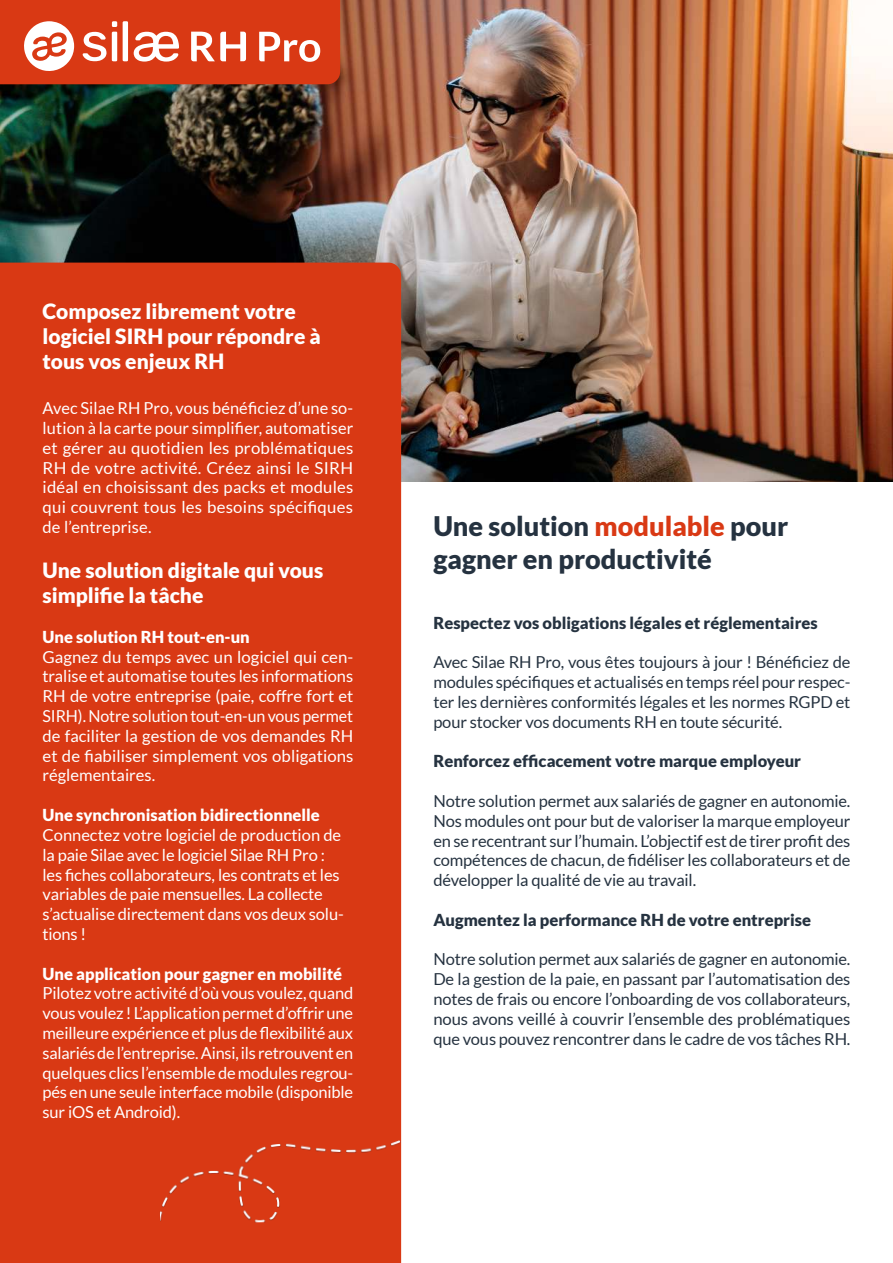
<style>
.page{position:relative;width:893px;height:1263px;background:#fff}
.page>*{position:absolute;margin:0;border:0;box-sizing:border-box;transform-origin:0 0}
.t1{font:900 27px/32.4px "Lato";color:#253240}
.t2{font:900 21px/25.2px "Lato";color:#fff}
.t3{font:16.5px/19.8px "Lato";letter-spacing:-.01em;color:#fff;text-align:justify}
.t4{font:16.5px/19.8px "Lato";letter-spacing:-.01em;color:#253240;text-align:justify}
.t5{font:900 16.5px "Lato";color:#253240}
.t6{font:900 16.5px "Lato";color:#fff}
.s1{color:#d93914}
</style>
<div class="page">
<img style="left:0;top:0;width:893px;height:482px">
<div style="left:0;top:263px;width:401px;height:1000px;background:#d93914"></div>
<div style="left:160px;top:1116px;width:241px;height:108px;background:#d93914"></div>
<svg style="left:0;top:0;width:340px;height:84px;background:#de5738"></svg>
<p class="t2" style="left:43px;top:298px;width:280px">Composez librement votre logiciel SIRH pour répondre à tous vos enjeux RH</p>
<p class="t3" style="left:43px;top:398px;width:312px">Avec Silae RH Pro, vous bénéficiez d’une so&shy;lution à la carte pour simplifier, automatiser et gérer au quotidien les problématiques RH de votre activité. Créez ainsi le SIRH idéal en choisissant des packs et modules qui couvrent tous les besoins spécifiques de l’entreprise.</p>
<p class="t2" style="left:43px;top:557px;width:282px">Une solution digitale qui vous simplifie la tâche</p>
<p class="t6" style="left:43px;top:627px;width:209px">Une solution RH tout-en-un</p>
<p class="t3" style="left:43px;top:647px;width:312px">Gagnez du temps avec un logiciel qui cen&shy;tralise et automatise toutes les informations RH de votre entreprise (paie, coffre fort et SIRH). Notre solution tout-en-un vous permet de faciliter la gestion de vos demandes RH et de fiabiliser simplement vos obligations réglementaires.</p>
<p class="t6" style="left:43px;top:805px;width:279px">Une synchronisation bidirectionnelle</p>
<p class="t3" style="left:43px;top:825px;width:303px;text-align:left">Connectez votre logiciel de production de la paie Silae avec le logiciel Silae RH Pro : les fiches collaborateurs, les contrats et les variables de paie mensuelles. La collecte s’actualise directement dans vos deux solu&shy;tions !</p>
<p class="t6" style="left:43px;top:964px;width:301px">Une application pour gagner en mobilité</p>
<p class="t3" style="left:43px;top:983px;width:312px">Pilotez votre activité d’où vous voulez, quand vous voulez ! L’application permet d’offrir une meilleure expérience et plus de flexibilité aux salariés de l’entreprise. Ainsi, ils retrouvent en quelques clics l’ensemble de modules regrou&shy;pés en une seule interface mobile (disponible sur iOS et Android).</p>
<h1 class="t1" style="left:433px;top:510px;width:356px">Une solution <span class="s1">modulable</span> pour gagner en productivité</h1>
<p class="t5" style="left:433px;top:613px;width:386px">Respectez vos obligations légales et réglementaires</p>
<p class="t4" style="left:433px;top:652px;width:419px">Avec Silae RH Pro, vous êtes toujours à jour ! Bénéficiez de modules spécifiques et actualisés en temps réel pour respec&shy;ter les dernières conformités légales et les normes RGPD et pour stocker vos documents RH en toute sécurité.</p>
<p class="t5" style="left:433px;top:752px;width:369px">Renforcez efficacement votre marque employeur</p>
<p class="t4" style="left:433px;top:791px;width:419px">Notre solution permet aux salariés de gagner en autonomie.<br>Nos modules ont pour but de valoriser la marque employeur en se recentrant sur l’humain. L’objectif est de tirer profit des compétences de chacun, de fidéliser les collaborateurs et de développer la qualité de vie au travail.</p>
<p class="t5" style="left:433px;top:910px;width:379px">Augmentez la performance RH de votre entreprise</p>
<p class="t4" style="left:433px;top:949px;width:419px">Notre solution permet aux salariés de gagner en autonomie.<br>De la gestion de la paie, en passant par l’automatisation des notes de frais ou encore l’onboarding de vos collaborateurs, nous avons veillé à couvrir l’ensemble des problématiques que vous pouvez rencontrer dans le cadre de vos tâches RH.</p>
</div>
